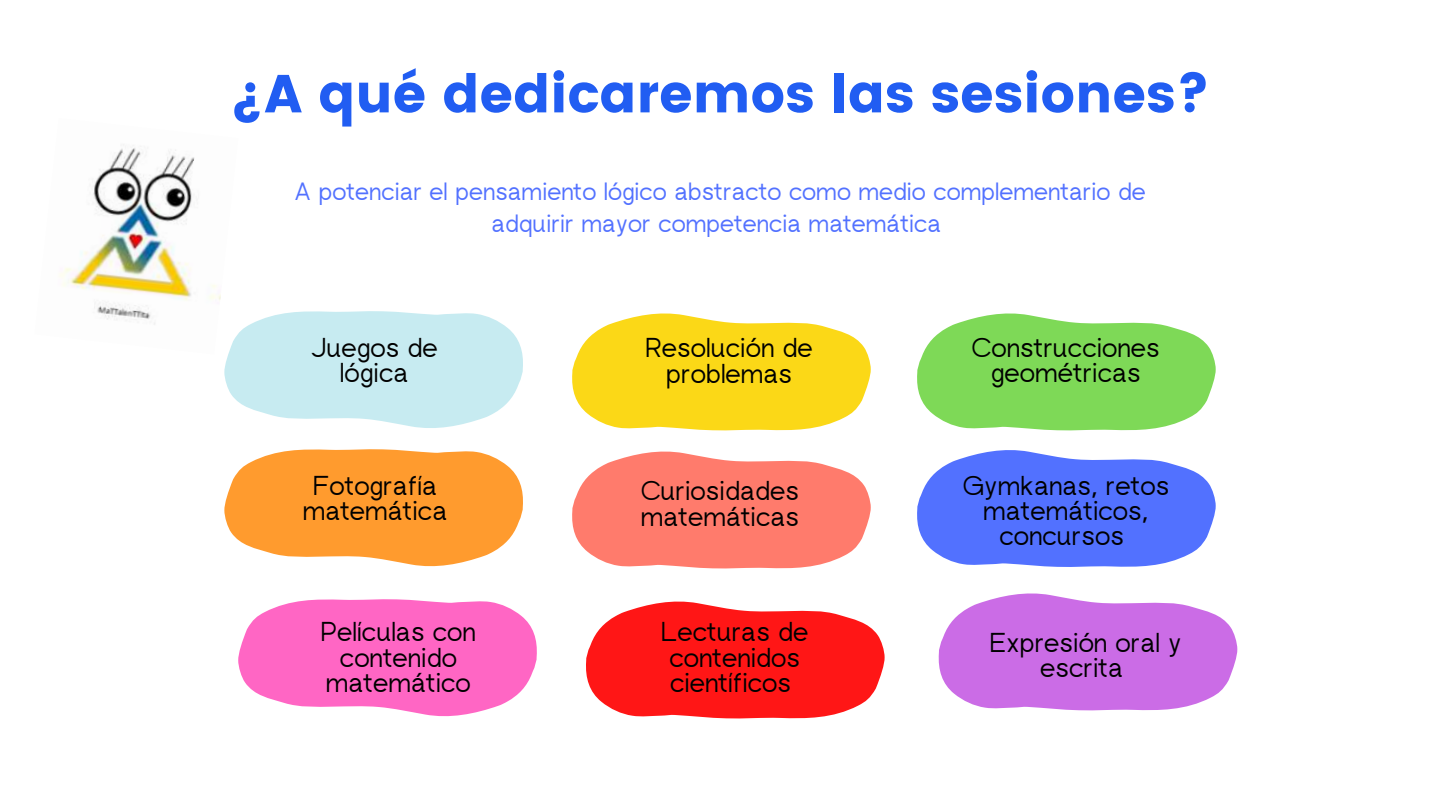
<style>
.page{position:relative;width:1440px;height:810px;background:#fff}
.page>*{position:absolute;margin:0;border:0;box-sizing:border-box;transform-origin:0 0}
.t1{font:53.2px "Poppins";color:#215df2}
.t2{font:27.3px/25.5px "rugratssans";color:#000;text-align:center}
.t3{font:25px/32.2px "rugratssans";color:#5271ff;text-align:center}
</style>
<div class="page">
<svg style="left:224px;top:311px;width:299px;height:117px;background:#ceedf2"></svg>
<svg style="left:224px;top:449px;width:299px;height:118px"></svg>
<svg style="left:572px;top:313px;width:299px;height:118px"></svg>
<svg style="left:572px;top:451px;width:299px;height:118px"></svg>
<svg style="left:917px;top:313px;width:299px;height:118px"></svg>
<svg style="left:917px;top:450px;width:299px;height:117px;background:#6c86ff"></svg>
<svg style="left:238px;top:599px;width:299px;height:118px"></svg>
<svg style="left:586px;top:601px;width:299px;height:118px"></svg>
<svg style="left:938px;top:593px;width:299px;height:118px"></svg>
<img style="left:59px;top:144px;width:179px;height:210px">
<h1 class="t1" style="left:230px;top:63px;width:982px">¿A qué dedicaremos las sesiones?</h1>
<p class="t3" style="left:294px;top:177px;width:853px">A potenciar el pensamiento lógico abstracto como medio complementario de adquirir mayor competencia matemática</p>
<p class="t2" style="left:311px;top:337px;width:129px">Juegos de lógica</p>
<p class="t2" style="left:646px;top:338px;width:169px">Resolución de problemas</p>
<p class="t2" style="left:972px;top:337px;width:190px">Construcciones geométricas</p>
<p class="t2" style="left:303px;top:475px;width:146px">Fotografía matemática</p>
<p class="t2" style="left:641px;top:481px;width:160px;text-align:left">Curiosidades matemáticas</p>
<p class="t2" style="left:962px;top:475px;width:208px;line-height:25.1px">Gymkanas, retos matemáticos, concursos</p>
<p class="t2" style="left:321px;top:621px;width:157px">Películas con contenido matemático</p>
<p class="t2" style="left:661px;top:622px;width:149px">Lecturas de contenidos científicos</p>
<p class="t2" style="left:990px;top:633px;width:194px;line-height:25.1px">Expresión oral y escrita</p>
</div>
